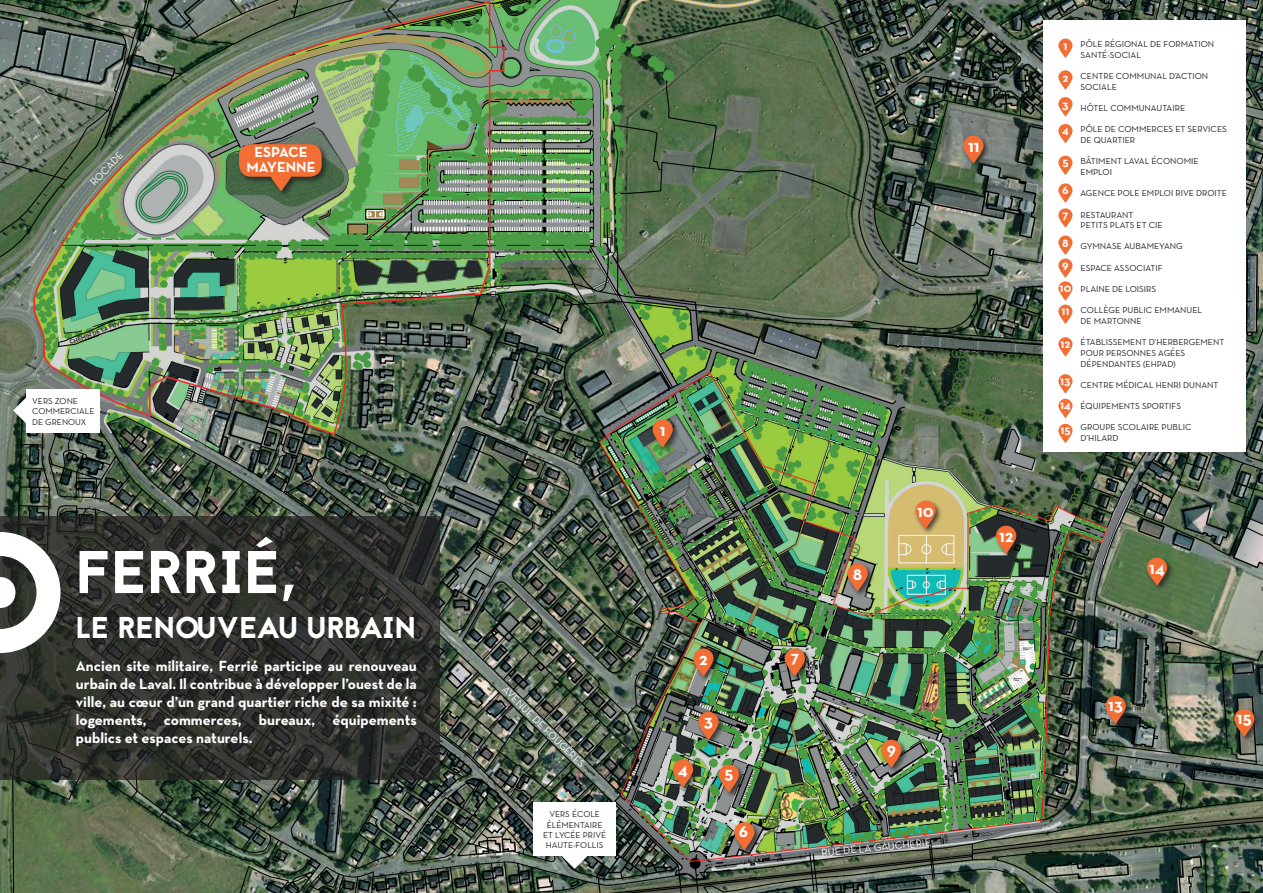
<style>
.page{position:relative;width:1263px;height:893px;background:#fff}
.page>*{position:absolute;margin:0;border:0;box-sizing:border-box;transform-origin:0 0}
.t1{font:60px "Jaapokki";letter-spacing:.01em;color:#fff}
.t2{font:30px "Jaapokki";color:#fff}
.t3{font:700 17.55px "Neutra Text";color:#fff}
.t4{font:700 15px/18px "Neutra Text";color:#fff;text-align:justify}
.t5{font:700 14.85px/14.9px "Neutra Text";color:#fff;text-align:center}
.t6{font:700 12.15px/22.6px "Neutra Text";color:#fff}
.t7{font:10.5px "Neutra Text";color:#fff}
.t8{font:8.85px/10.6px "Neutra Text";color:#231f20}
.t9{font:8.7px/10.5px "Neutra Text";color:#231f20}
.t10{font:700 6px "Neutra Text";color:#231f20}
</style>
<div class="page">
<img style="left:0;top:0;width:1263px;height:893px">
<svg style="left:0;top:517px;width:439px;height:263px;background:#2e2f2c"></svg>
<div style="left:1043px;top:20px;width:203px;height:432px;background:#fff"></div>
<svg style="left:0;top:532px;width:61px;height:121px"></svg>
<div style="left:26px;top:390px;width:74px;height:43px;background:#fff"></div>
<svg style="left:13px;top:397px;width:13px;height:26px"></svg>
<div style="left:533px;top:803px;width:83px;height:53px;background:#fff"></div>
<svg style="left:562px;top:856px;width:26px;height:13px"></svg>
<div style="left:237px;top:142px;width:92px;height:56px;background:#231f20;opacity:.75"></div>
<svg style="left:268px;top:155px;width:26px;height:36px"></svg>
<div style="left:239px;top:144px;width:83px;height:33px;background:#f26e35;border-radius:12px"></div>
<svg style="left:1058px;top:39px;width:14px;height:19px"></svg>
<svg style="left:1058px;top:70px;width:14px;height:20px"></svg>
<svg style="left:1058px;top:97px;width:14px;height:20px"></svg>
<svg style="left:1058px;top:124px;width:14px;height:19px"></svg>
<svg style="left:1058px;top:156px;width:14px;height:19px"></svg>
<svg style="left:1058px;top:183px;width:14px;height:20px"></svg>
<svg style="left:1058px;top:208px;width:14px;height:20px"></svg>
<svg style="left:1058px;top:399px;width:14px;height:19px"></svg>
<svg style="left:1058px;top:424px;width:14px;height:19px"></svg>
<div style="left:691px;top:647px;width:30px;height:36px;background:#231f20;opacity:.75"></div>
<svg style="left:693px;top:648px;width:20px;height:28px"></svg>
<div style="left:651px;top:418px;width:29px;height:36px;background:#231f20;opacity:.75"></div>
<svg style="left:652px;top:419px;width:21px;height:28px"></svg>
<div style="left:994px;top:524px;width:30px;height:36px;background:#231f20;opacity:.75"></div>
<svg style="left:996px;top:526px;width:20px;height:28px"></svg>
<div style="left:914px;top:499px;width:29px;height:36px;background:#231f20;opacity:.75"></div>
<svg style="left:915px;top:501px;width:21px;height:28px"></svg>
<div style="left:846px;top:562px;width:29px;height:36px;background:#231f20;opacity:.75"></div>
<svg style="left:847px;top:563px;width:21px;height:28px"></svg>
<div style="left:961px;top:134px;width:30px;height:36px;background:#231f20;opacity:.75"></div>
<svg style="left:963px;top:136px;width:21px;height:27px"></svg>
<div style="left:1104px;top:694px;width:29px;height:37px;background:#231f20;opacity:.75"></div>
<svg style="left:1105px;top:696px;width:21px;height:28px"></svg>
<div style="left:1232px;top:707px;width:30px;height:37px;background:#231f20;opacity:.75"></div>
<svg style="left:1234px;top:709px;width:20px;height:28px"></svg>
<div style="left:1145px;top:556px;width:30px;height:36px;background:#231f20;opacity:.75"></div>
<svg style="left:1147px;top:558px;width:20px;height:28px"></svg>
<div style="left:697px;top:710px;width:29px;height:37px;background:#231f20;opacity:.75"></div>
<svg style="left:698px;top:712px;width:21px;height:28px"></svg>
<div style="left:717px;top:763px;width:30px;height:37px;background:#231f20;opacity:.75"></div>
<svg style="left:719px;top:765px;width:20px;height:27px"></svg>
<div style="left:732px;top:820px;width:30px;height:37px;background:#231f20;opacity:.75"></div>
<svg style="left:734px;top:822px;width:20px;height:28px"></svg>
<div style="left:783px;top:647px;width:29px;height:36px;background:#231f20;opacity:.75"></div>
<svg style="left:784px;top:648px;width:21px;height:28px"></svg>
<div style="left:879px;top:738px;width:30px;height:37px;background:#231f20;opacity:.75"></div>
<svg style="left:881px;top:740px;width:20px;height:28px"></svg>
<div style="left:671px;top:758px;width:30px;height:36px;background:#231f20;opacity:.75"></div>
<svg style="left:673px;top:759px;width:20px;height:28px"></svg>
<svg style="left:1058px;top:236px;width:14px;height:19px"></svg>
<svg style="left:1058px;top:259px;width:14px;height:19px"></svg>
<svg style="left:1058px;top:281px;width:14px;height:20px"></svg>
<svg style="left:1058px;top:305px;width:14px;height:19px"></svg>
<svg style="left:1058px;top:337px;width:14px;height:20px"></svg>
<svg style="left:1058px;top:374px;width:14px;height:20px"></svg>
<p class="t7" style="left:87px;top:179px;width:44px;rotate:-46deg">ROCADE</p>
<p class="t10" style="left:69px;top:339px;width:58px;rotate:-21deg">chemin de l a fuye</p>
<p class="t9" style="left:32px;top:396px;width:64px">VERS ZONE<br>COMMERCIALE<br>DE GRENOUX</p>
<h3 class="t5" style="left:246px;top:144px;width:69px">Espace<br>Mayenne</h3>
<h1 class="t1" style="left:76px;top:530px;width:220px">FERRIÉ,</h1>
<h2 class="t2" style="left:76px;top:607px;width:341px">LE RENOUVEAU URBAIN</h2>
<p class="t4" style="left:76px;top:657px;width:342px">Ancien site militaire, Ferrié participe au renouveau urbain de Laval. Il contribue à développer l’ouest de la ville, au cœur d’un grand quartier riche de sa mixité : logements, commerces, bureaux, équipements publics et espaces naturels.</p>
<p class="t7" style="left:508px;top:683px;width:112px;rotate:44deg">AVENUE DE FOUGÈR ES</p>
<p class="t9" style="left:543px;top:809px;width:64px;text-align:center">VERS ÉCOLE<br>ÉLÉMENTAIRE<br>ET LYCÉE PRIVÉ<br>HAUTE-FOLLIS</p>
<h3 class="t3" style="left:968px;top:135px;width:13px">11</h3>
<h3 class="t3" style="left:660px;top:419px;width:7px">1</h3>
<h3 class="t3" style="left:699px;top:648px;width:10px">2</h3>
<h3 class="t3" style="left:678px;top:758px;width:11px">4</h3>
<h3 class="t3" style="left:704px;top:710px;width:11px">3</h3>
<h3 class="t3" style="left:725px;top:762px;width:10px">5</h3>
<h3 class="t3" style="left:739px;top:820px;width:11px">6</h3>
<h3 class="t3" style="left:791px;top:646px;width:10px">7</h3>
<h3 class="t3" style="left:853px;top:563px;width:11px">8</h3>
<h3 class="t3" style="left:917px;top:500px;width:18px">10</h3>
<h3 class="t3" style="left:887px;top:738px;width:11px">9</h3>
<p class="t7" style="left:821px;top:846px;width:111px;rotate:-5deg">RUE DE LA GAUCHER IE</p>
<h3 class="t3" style="left:999px;top:525px;width:16px">12</h3>
<h3 class="t6" style="left:1063px;top:34px;width:6px">1</h3>
<h3 class="t6" style="left:1062px;top:66px;width:7px">2</h3>
<h3 class="t6" style="left:1062px;top:92px;width:8px;line-height:25.5px">3<br>4</h3>
<h3 class="t6" style="left:1062px;top:150px;width:8px">5</h3>
<h3 class="t6" style="left:1062px;top:177px;width:8px;line-height:25px">6<br>7</h3>
<h3 class="t6" style="left:1060px;top:231px;width:13px">8<br>9<br>10<br>11</h3>
<h3 class="t6" style="left:1060px;top:332px;width:11px">12</h3>
<h3 class="t6" style="left:1060px;top:368px;width:12px;line-height:24.8px;text-align:justify">13<br>14<br>15</h3>
<p class="t8" style="left:1080px;top:39px;width:135px">PÔLE RÉGIONAL DE FORMATION<br>SANTÉ-SOCIAL</p>
<p class="t8" style="left:1080px;top:71px;width:129px">CENTRE COMMUNAL D’ACTION<br>SOCIALE</p>
<p class="t8" style="left:1080px;top:103px;width:106px">HÔTEL COMMUNAUTAIRE</p>
<p class="t8" style="left:1080px;top:124px;width:148px">PÔLE DE COMMERCES ET SERVICES<br>DE QUARTIER</p>
<p class="t8" style="left:1080px;top:156px;width:120px">BÂTIMENT LAVAL ÉCONOMIE<br>EMPLOI</p>
<p class="t8" style="left:1080px;top:188px;width:148px">AGENCE POLE EMPLOI RIVE DROITE</p>
<p class="t8" style="left:1080px;top:209px;width:84px">RESTAURANT<br>PETITS PLATS ET CIE</p>
<p class="t8" style="left:1080px;top:241px;width:104px">GYMNASE AUBAMEYANG</p>
<p class="t8" style="left:1080px;top:262px;width:82px">ESPACE ASSOCIATIF</p>
<p class="t8" style="left:1080px;top:284px;width:77px">PLAINE DE LOISIRS</p>
<p class="t8" style="left:1080px;top:305px;width:123px">COLLÈGE PUBLIC EMMANUEL<br>DE MARTONNE</p>
<p class="t8" style="left:1080px;top:337px;width:145px">ÉTABLISSEMENT D’H ERBERGEMENT<br>POUR PERSONNES AGÉES<br>DÉPENDANTES (EHPAD</p>
<p class="t8" style="left:1173px;top:358px;width:4px">)</p>
<p class="t8" style="left:1080px;top:379px;width:139px">CENTRE MÉDICAL H ENRI DUNANT</p>
<p class="t8" style="left:1080px;top:401px;width:102px">ÉQUIPEMENTS SPORTIFS</p>
<p class="t8" style="left:1080px;top:422px;width:112px">GROUPE SCOLAIRE PUBLIC<br>D’H ILARD</p>
<h3 class="t3" style="left:1149px;top:557px;width:17px">14</h3>
<h3 class="t3" style="left:1108px;top:694px;width:16px">13</h3>
<h3 class="t3" style="left:1237px;top:707px;width:16px">15</h3>
</div>
